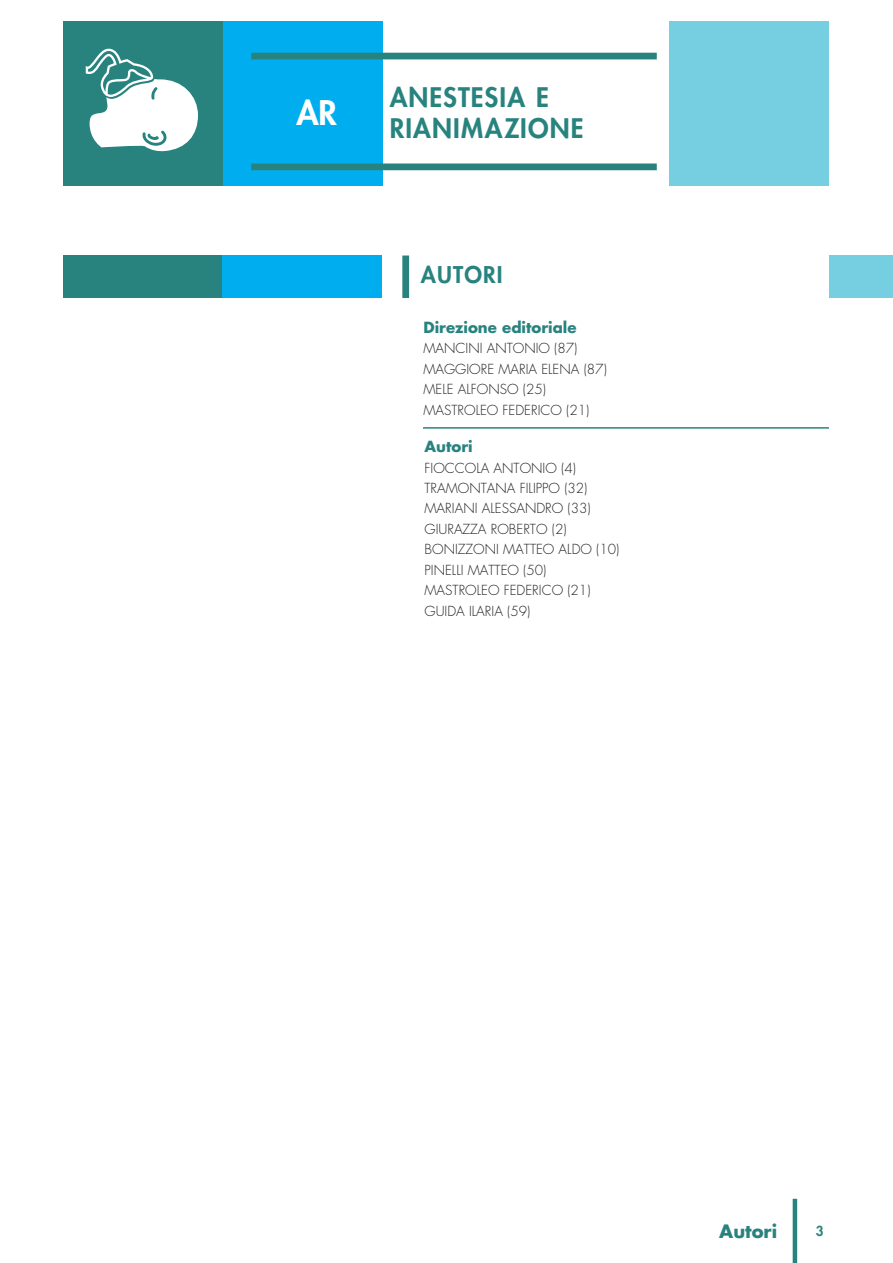
<style>
.page{position:relative;width:893px;height:1263px;background:#fff}
.page>*{position:absolute;margin:0;border:0;box-sizing:border-box;transform-origin:0 0}
.t1{font:800 33px "Futura Std";color:#fff}
.t2{font:800 26.25px/31.5px "Futura Std";letter-spacing:.045em;color:#28837f}
.t3{font:800 22.5px "Futura Std";letter-spacing:.05em;color:#28837f}
.t4{font:700 18px "Futura Std";color:#28837f}
.t5{font:700 15px "Futura Std";color:#28837f}
.t6{font:300 13.5px/20.4px "Futura Std";color:#231f20}
.t7{font:800 13.5px "Futura Std";color:#28837f}
</style>
<div class="page">
<div style="left:64px;top:256px;width:159px;height:42px;background:#28837f"></div>
<div style="left:223px;top:256px;width:159px;height:42px;background:#00aeef"></div>
<div style="left:829px;top:256px;width:64px;height:42px;background:#75cfe1"></div>
<div style="left:223px;top:21px;width:159px;height:165px;background:#00aeef"></div>
<div style="left:670px;top:21px;width:159px;height:165px;background:#75cfe1"></div>
<div style="left:64px;top:21px;width:159px;height:165px;background:#28837f"></div>
<svg style="left:86px;top:49px;width:112px;height:102px"></svg>
<div style="left:402px;top:256px;width:7px;height:42px;background:#28837f"></div>
<hr style="left:793px;top:1199px;width:4px;height:64px;background:#28837f">
<div style="left:251px;top:164px;width:406px;height:6px;background:#28837f"></div>
<div style="left:251px;top:53px;width:406px;height:6px;background:#28837f"></div>
<hr style="left:423px;top:427px;width:406px;height:2px;background:#28837f">
<h1 class="t1" style="left:296px;top:94px;width:42px">AR</h1>
<h2 class="t2" style="left:390px;top:82px;width:195px">ANESTESIA E<br>RIANIMAZIONE</h2>
<h3 class="t3" style="left:421px;top:262px;width:83px">AUTORI</h3>
<p class="t5" style="left:423px;top:320px;width:155px">Direzione editoriale</p>
<p class="t6" style="left:423px;top:339px;width:185px">MANCINI ANTONIO (87)<br>MAGGIORE MARIA ELENA (87)<br>MELE ALFONSO (25)<br>MASTROLEO FEDERICO (21)</p>
<p class="t5" style="left:424px;top:440px;width:50px">Autori</p>
<p class="t6" style="left:424px;top:458px;width:196px">FIOCCOLA ANTONIO (4)<br>TRAMONTANA FILIPPO (32)<br>MARIANI ALESSANDRO (33)<br>GIURAZZA ROBERTO (2)<br>BONIZZONI MATTEO ALDO (10)<br>PINELLI MATTEO (50)<br>MASTROLEO FEDERICO (21)<br>GUIDA ILARIA (59)</p>
<h3 class="t4" style="left:719px;top:1223px;width:59px">Autori</h3>
<p class="t7" style="left:816px;top:1224px;width:9px">3</p>
</div>
